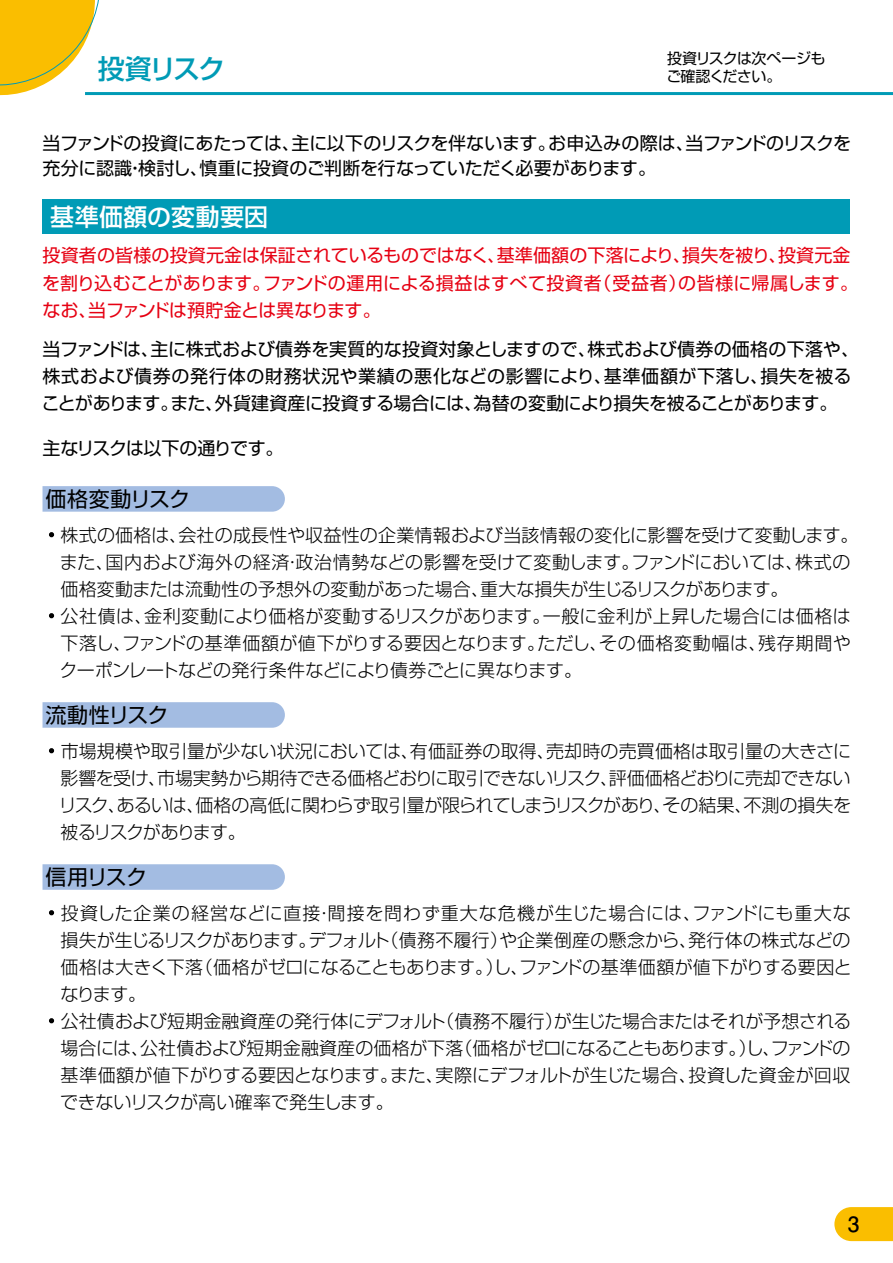
<style>
.page{position:relative;width:893px;height:1263px;background:#fff}
.page>*{position:absolute;margin:0;border:0;box-sizing:border-box;transform-origin:0 0}
.t1{font:500 27px "Shin Go Pro";letter-spacing:-.08em;color:#009bb6}
.t2{font:500 24px "Shin Go Pro";letter-spacing:.01em;color:#fff}
.t3{font:21px "Shin Go Pro";letter-spacing:-.045em;color:#000}
.t4{font:21px "Shin Go Pro";letter-spacing:-.005em;color:#000}
.t5{font:700 21px "Futo Go B101 Pro";color:#000}
.t6{font:300 18px/27px "Shin Go Pro";color:#000;text-align:justify}
.t7{font:18px/27px "Shin Go Pro";letter-spacing:-.005em;color:#000}
.t8{font:18px/27px "Shin Go Pro";color:#e60012}
.t9{font:300 18px "Shin Go Pro";letter-spacing:-.02em;color:#000}
.t10{font:300 18px "Shin Go Pro";letter-spacing:.02em;color:#000}
.t11{font:300 18px "Shin Go Pro";letter-spacing:.025em;color:#000}
.t12{font:300 18px "Shin Go Pro";letter-spacing:.045em;color:#000}
.t13{font:300 18px "Shin Go Pro";letter-spacing:-.035em;color:#000}
.t14{font:18px "Shin Go Pro";letter-spacing:-.04em;color:#000}
.t15{font:15px/18px "Shin Go Pro";letter-spacing:-.045em;color:#000}
</style>
<div class="page">
<div style="left:43px;top:200px;width:807px;height:34px;background:#009bb6"></div>
<svg style="left:43px;top:486px;width:242px;height:26px"></svg>
<svg style="left:43px;top:864px;width:242px;height:26px"></svg>
<svg style="left:43px;top:702px;width:242px;height:26px"></svg>
<svg style="left:49px;top:532px;width:5px;height:5px"></svg>
<svg style="left:49px;top:613px;width:5px;height:5px"></svg>
<svg style="left:49px;top:748px;width:5px;height:5px"></svg>
<svg style="left:49px;top:910px;width:5px;height:5px"></svg>
<svg style="left:49px;top:1018px;width:5px;height:5px"></svg>
<hr style="left:85px;top:92px;width:808px;height:3px;background:#009bb6">
<svg style="left:0;top:0;width:115px;height:96px"></svg>
<svg style="left:834px;top:1207px;width:59px;height:34px"></svg>
<h1 class="t1" style="left:98px;top:47px;width:129px">投資リスク</h1>
<p class="t15" style="left:666px;top:48px;width:160px">投資リスクは次ページもご確認ください。</p>
<p class="t7" style="left:43px;top:128px;width:810px;line-height:25.5px">当ファンドの投資にあたっては、主に以下のリスクを伴ないます。お申込みの際は、当ファンドのリスクを充分に認識・検討し、慎重に投資のご判断を行なっていただく必要があります。</p>
<h2 class="t2" style="left:50px;top:198px;width:220px">基準価額の変動要因</h2>
<p class="t8" style="left:42px;top:240px;width:818px">投資者の皆様の投資元金は保証されているものではなく、基準価額の下落により、損失を被り、投資元金を割り込むことがあります。ファンドの運用による損益はすべて投資者（受益者）の皆様に帰属します。なお、当ファンドは預貯金とは異なります｡</p>
<p class="t7" style="left:42px;top:333px;width:819px">当ファンドは、主に株式および債券を実質的な投資対象としますので、株式および債券の価格の下落や、株式および債券の発行体の財務状況や業績の悪化などの影響により、基準価額が下落し、損失を被ることがあります。また、外貨建資産に投資する場合には、為替の変動により損失を被ることがあります。</p>
<p class="t14" style="left:43px;top:433px;width:243px">主なリスクは以下の通りです。</p>
<p class="t4" style="left:46px;top:482px;width:146px">価格変動リスク</p>
<p class="t6" style="left:43px;top:519px;width:817px">・株式の価格は、会社の成長性や収益性の企業情報および当該情報の変化に影響を受けて変動します。</p>
<p class="t10" style="left:60px;top:547px;width:792px">また、国内および海外の経済・政治情勢などの影響を受けて変動します。ファンドにおいては、株式の</p>
<p class="t6" style="left:61px;top:573px;width:730px">価格変動または流動性の予想外の変動があった場合、重大な損失が生じるリスクがあります。</p>
<p class="t6" style="left:43px;top:600px;width:810px">・公社債は、金利変動により価格が変動するリスクがあります。一般に金利が上昇した場合には価格は</p>
<p class="t11" style="left:61px;top:628px;width:792px">下落し、ファンドの基準価額が値下がりする要因となります。ただし、その価格変動幅は、残存期間や</p>
<p class="t13" style="left:59px;top:655px;width:524px">クーポンレートなどの発行条件などにより債券ごとに異なります。</p>
<p class="t3" style="left:46px;top:698px;width:125px">流動性リスク</p>
<p class="t6" style="left:59px;top:735px;width:794px;text-indent:-16px">・市場規模や取引量が少ない状況においては、有価証券の取得、売却時の売買価格は取引量の大きさに影響を受け、市場実勢から期待できる価格どおりに取引できないリスク、評価価格どおりに売却できないリスク、あるいは、価格の高低に関わらず取引量が限られてしまうリスクがあり、その結果、不測の損失を被るリスクがあります。</p>
<p class="t3" style="left:46px;top:860px;width:113px">信用リスク｠</p>
<p class="t12" style="left:43px;top:898px;width:810px">・投資した企業の経営などに直接・間接を問わず重大な危機が生じた場合には、ファンドにも重大な</p>
<p class="t6" style="left:61px;top:924px;width:791px">損失が生じるリスクがあります。デフォルト（債務不履行）や企業倒産の懸念から、発行体の株式などの</p>
<p class="t6" style="left:61px;top:951px;width:793px">価格は大きく下落（価格がゼロになることもあります。）し、ファンドの基準価額が値下がりする要因と</p>
<p class="t6" style="left:60px;top:978px;width:87px">なります。</p>
<p class="t6" style="left:43px;top:1005px;width:810px">・公社債および短期金融資産の発行体にデフォルト（債務不履行）が生じた場合またはそれが予想される</p>
<p class="t9" style="left:61px;top:1033px;width:791px">場合には、公社債および短期金融資産の価格が下落（価格がゼロになることもあります。）し、ファンドの</p>
<p class="t9" style="left:61px;top:1060px;width:791px">基準価額が値下がりする要因となります。また、実際にデフォルトが生じた場合、投資した資金が回収</p>
<p class="t6" style="left:60px;top:1086px;width:335px">できないリスクが高い確率で発生します。</p>
<p class="t5" style="left:848px;top:1207px;width:13px">3</p>
</div>
